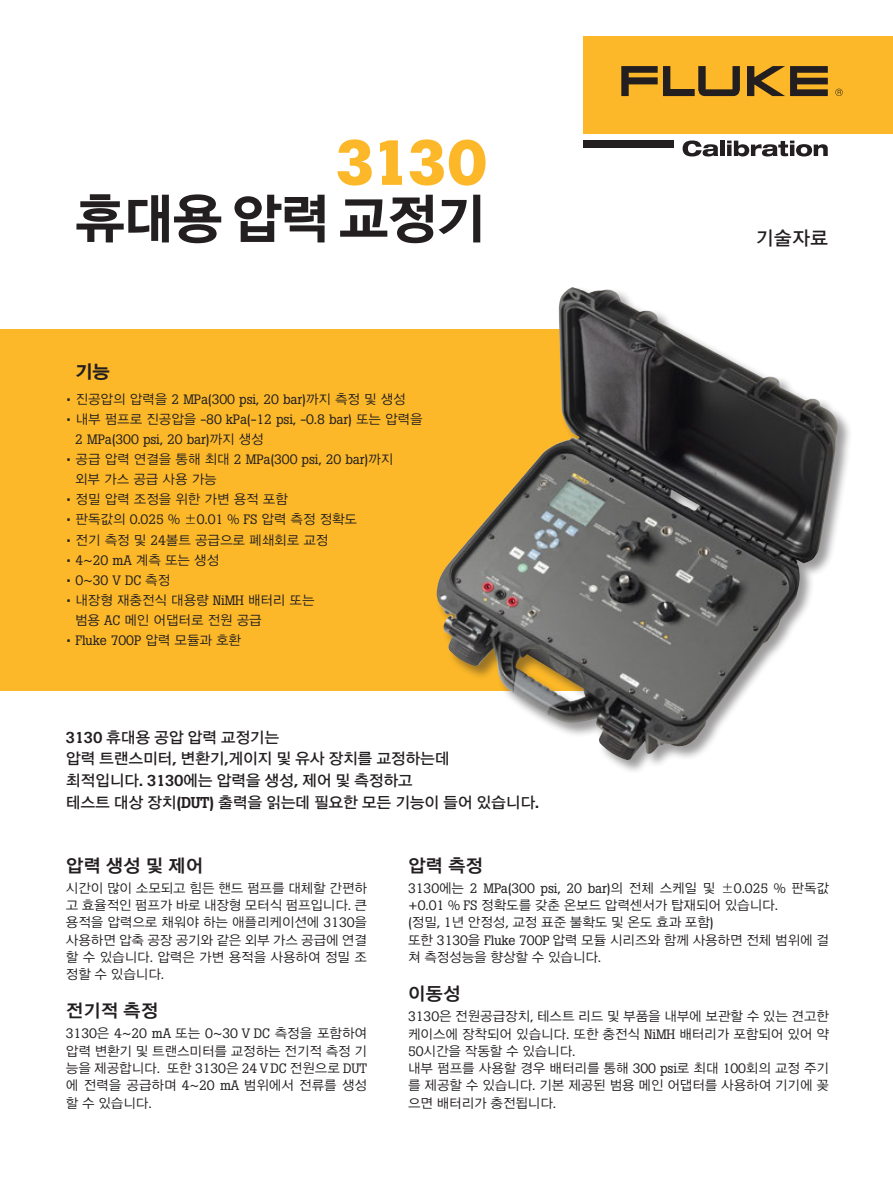
<style>
.page{position:relative;width:893px;height:1191px;background:#fff}
.page>*{position:absolute;margin:0;border:0;box-sizing:border-box;transform-origin:0 0}
.t1{font:700 63px "Boton Pro";color:#fcb828}
.t2{font:52.5px "HU Jingo 252";letter-spacing:-.05em;color:#231f20}
.t3{font:19.5px "HU Jingo 232";color:#231f20}
.t4{font:18px "HU Jingo 242";letter-spacing:-.01em;color:#231f20}
.t5{font:18px "HU Jingo 252";color:#231f20}
.t6{font:15.6px/21.8px "HU Jingo 232";letter-spacing:-.025em;color:#231f20}
.t7{font:13.5px/17.2px "HU Jingo 222";letter-spacing:-.01em;color:#231f20}
.t8{font:13.5px/20.1px "Boton Pro";letter-spacing:-.01em;color:#231f20}
.s1{font-family:"HU Jingo 222"}
.s2{font-family:"Boton Pro"}
.s3{font-family:"Boton Pro";font-weight:500}
</style>
<div class="page">
<div style="left:583px;top:36px;width:310px;height:98px;background:#fcb828"></div>
<svg style="left:747px;top:66px;width:81px;height:30px"></svg>
<svg style="left:621px;top:66px;width:119px;height:30px"></svg>
<svg style="left:835px;top:89px;width:8px;height:7px"></svg>
<div style="left:583px;top:141px;width:91px;height:7px;background:#231f20"></div>
<svg style="left:683px;top:140px;width:35px;height:16px"></svg>
<div style="left:720px;top:141px;width:5px;height:15px;background:#231f20"></div>
<svg style="left:727px;top:141px;width:101px;height:15px"></svg>
<div style="left:0;top:329px;width:624px;height:362px;background:#fcb828"></div>
<div style="left:435px;top:286px;width:417px;height:488px;background:#231f20;opacity:.45"></div>
<img style="left:437px;top:287px;width:402px;height:473px">
<p class="t1" style="left:336px;top:122px;width:153px">3130</p>
<p class="t2" style="left:74px;top:188px;width:414px">휴대용 압력 교정기</p>
<p class="t5" style="left:75px;top:361px;width:37px">기능</p>
<p class="t8" style="left:66px;top:389px;width:341px">• <span class="s1">진공압의 압력을</span> 2 MPa(300 psi, 20 bar)<span class="s1">까지 측정 및 생성</span></p>
<p class="t8" style="left:75px;top:409px;width:349px;text-indent:-9px">• <span class="s1">내부 펌프로 진공압을</span> -80 kPa(-12 psi, -0.8 bar) <span class="s1">또는 압력을<br></span>2 MPa(300 psi, 20 bar)<span class="s1">까지 생성</span></p>
<p class="t7" style="left:75px;top:449px;width:320px;line-height:20.1px;text-indent:-9px"><span class="s2">•</span> 공급 압력 연결을 통해 최대 <span class="s2">2 MPa(300 psi, 20 bar)</span>까지 외부 가스 공급 사용 가능</p>
<p class="t7" style="left:66px;top:491px;width:224px"><span class="s2">•</span> 정밀 압력 조정을 위한 가변 용적 포함</p>
<p class="t8" style="left:66px;top:510px;width:293px">• <span class="s1">판독값의</span> 0.025 % <span class="s1">±</span>0.01 % FS <span class="s1">압력 측정 정확도</span></p>
<p class="t7" style="left:66px;top:531px;width:264px"><span class="s2">•</span> 전기 측정 및 <span class="s2">24</span>볼트 공급으로 폐쇄회로 교정</p>
<p class="t8" style="left:66px;top:550px;width:155px">• 4~20 mA <span class="s1">계측 또는 생성</span></p>
<p class="t8" style="left:66px;top:570px;width:106px">• 0~30 V DC <span class="s1">측정</span></p>
<p class="t7" style="left:75px;top:590px;width:241px;line-height:20.1px;text-indent:-9px"><span class="s2">•</span> 내장형 재충전식 대용량 <span class="s2">NiMH</span> 배터리 또는 범용 <span class="s2">AC</span> 메인 어댑터로 전원 공급</p>
<p class="t8" style="left:66px;top:630px;width:177px">• Fluke 700P <span class="s1">압력 모듈과 호환</span></p>
<p class="t6" style="left:66px;top:726px;width:475px"><span class="s3">3130</span> 휴대용 공압 압력 교정기는<br>압력 트랜스미터<span class="s3">,</span> 변환기<span class="s3">,</span>게이지 및 유사 장치를 교정하는데<br>최적입니다<span class="s3">. 3130</span>에는 압력을 생성<span class="s3">,</span> 제어 및 측정하고<br>테스트 대상 장치<span class="s3">(DUT)</span> 출력을 읽는데 필요한 모든 기능이 들어 있습니다<span class="s3">.</span></p>
<h3 class="t3" style="left:756px;top:227px;width:74px">기술자료</h3>
<p class="t4" style="left:66px;top:855px;width:139px">압력 생성 및 제어</p>
<p class="t7" style="left:66px;top:879px;width:303px;text-align:justify">시간이 많이 소모되고 힘든 핸드 펌프를 대체할 간편하 고 효율적인 펌프가 바로 내장형 모터식 펌프입니다<span class="s2">.</span> 큰 용적을 압력으로 채워야 하는 애플리케이션에 <span class="s2">3130</span>을 사용하면 압축 공장 공기와 같은 외부 가스 공급에 연결 할 수 있습니다<span class="s2">.</span> 압력은 가변 용적을 사용하여 정밀 조 정할 수 있습니다<span class="s2">.</span></p>
<p class="t4" style="left:66px;top:1001px;width:94px">전기적 측정</p>
<p class="t7" style="left:66px;top:1025px;width:303px;text-align:justify"><span class="s2">3130</span>은 <span class="s2">4~20 mA</span> 또는 <span class="s2">0~30 V DC</span> 측정을 포함하여 압력 변환기 및 트랜스미터를 교정하는 전기적 측정 기 능을 제공합니다<span class="s2">.</span> 또한 <span class="s2">3130</span>은 <span class="s2">24 V DC</span> 전원으로 <span class="s2">DUT </span>에 전력을 공급하며 <span class="s2">4~20 mA</span> 범위에서 전류를 생성 할 수 있습니다<span class="s2">.</span></p>
<p class="t4" style="left:408px;top:855px;width:76px">압력 측정</p>
<p class="t7" style="left:408px;top:879px;width:423px"><span class="s2">3130</span>에는 <span class="s2">2 MPa(300 psi, 20 bar)</span>의 전체 스케일 및 ±<span class="s2">0.025 %</span> 판독값 <span class="s2">+0.01 % FS</span> 정확도를 갖춘 온보드 압력센서가 탑재되어 있습니다<span class="s2">.<br>(</span>정밀<span class="s2">, 1</span>년 안정성<span class="s2">,</span> 교정 표준 불확도 및 온도 효과 포함<span class="s2">)<br></span>또한 <span class="s2">3130</span>을 <span class="s2">Fluke 700P</span> 압력 모듈 시리즈와 함께 사용하면 전체 범위에 걸 쳐 측정성능을 향상할 수 있습니다<span class="s2">.</span></p>
<p class="t4" style="left:408px;top:983px;width:54px">이동성</p>
<p class="t7" style="left:408px;top:1008px;width:423px"><span class="s2">3130</span>은 전원공급장치<span class="s2">,</span> 테스트 리드 및 부품을 내부에 보관할 수 있는 견고한 케이스에 장착되어 있습니다<span class="s2">.</span> 또한 충전식 <span class="s2">NiMH</span> 배터리가 포함되어 있어 약<br><span class="s2">50</span>시간을 작동할 수 있습니다<span class="s2">.<br></span>내부 펌프를 사용할 경우 배터리를 통해 <span class="s2">300 psi</span>로 최대 <span class="s2">100</span>회의 교정 주기 를 제공할 수 있습니다<span class="s2">.</span> 기본 제공된 범용 메인 어댑터를 사용하여 기기에 꽂 으면 배터리가 충전됩니다<span class="s2">.</span></p>
</div>
